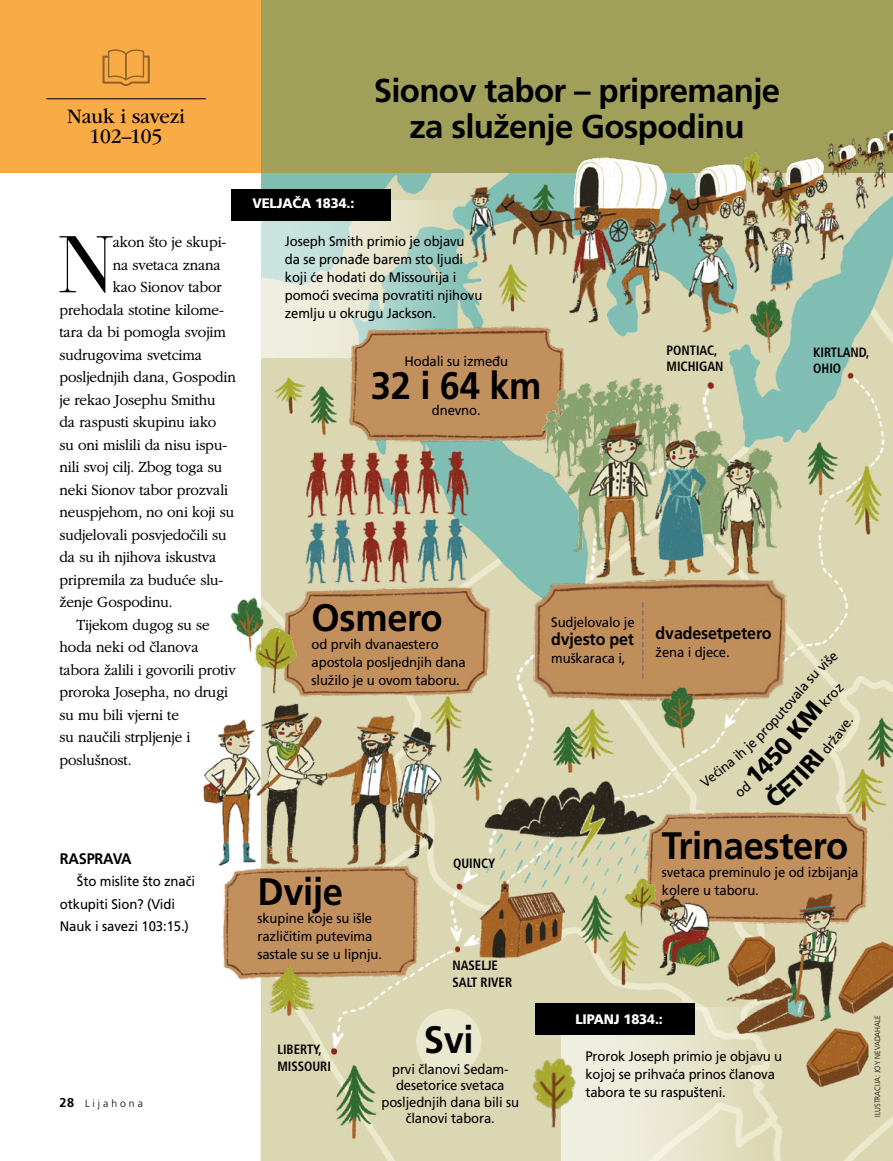
<style>
.page{position:relative;width:893px;height:1161px;background:#fff}
.page>*{position:absolute;margin:0;border:0;box-sizing:border-box;transform-origin:0 0}
.ARTCL_para_first_CFM{font:79.65px "Bauer Bodonilds Lat";color:#000;scale:.95 1}
.FIGimg_para{font:700 38.25px "Frutigerlds Lat";letter-spacing:-.01em;color:#000;scale:.95 1}
.FIGimg_para_center{font:700 38.25px "Frutigerlds Lat";letter-spacing:-.01em;color:#000;scale:.95 1}
.ARTCL_title_CFM{font:700 33px/36px "Frutigerlds Lat";letter-spacing:-.02em;color:#000;text-align:center}
.t1{font:21.45px/19.5px "Garamondlds Lat";letter-spacing:-.01em;color:#000;text-align:center;scale:.95 1}
.t2{font:700 16.8px "Frutigerlds Lat";letter-spacing:-.01em;color:#000;scale:.95 1}
.ARTCL_para_first_CFM-2{font:300 16.05px "Garamondlds Lat Plus";letter-spacing:-.01em;color:#000;scale:.95 1}
.ARTCL_para{font:300 16.05px/22.5px "Garamondlds Lat Plus";letter-spacing:-.01em;color:#000;scale:.95 1}
.SIDE_title_SMALL{font:700 15.3px "Frutigerlds Lat";letter-spacing:-.015em;color:#000;scale:.95 1}
.FIGimg_para-2{font:13.8px/18px "Frutigerlds Lat";letter-spacing:-.01em;color:#000;scale:.95 1}
.FIGimg_para_center-2{font:13.8px/16.5px "Frutigerlds Lat";letter-spacing:-.01em;color:#000;text-align:center;scale:.95 1}
.SIDE_para_SMALL{font:13.8px/22.5px "Frutigerlds Lat";letter-spacing:-.01em;color:#000;scale:.95 1}
.FIGimg_para-3{font:900 13.8px "Frutigerlds Lat";letter-spacing:-.01em;color:#fff;scale:.95 1}
.FIGimg_para_CUSTOM_Z{font:700 condensed 13.5px/16.2px "Frutigerlds Lat";color:#000;scale:.95 1}
.t3{font:300 10.5px "Frutigerlds Lat";letter-spacing:.28em;color:#000}
.FIGimg-CRDT_para{font:300 7.65px "Frutigerlds Lat";color:#000;scale:.95 1}
.s1{font-weight:700;font-size:12.75px}
</style>
<div class="page">
<div style="left:0;top:0;width:261px;height:172px;background:#f9ab45"></div>
<img style="left:261px;top:172px;width:632px;height:989px">
<div style="left:261px;top:0;width:632px;height:172px;background:#a0a05a"></div>
<div style="left:416px;top:1009px;width:65px;height:65px;background:#eae8cf;border-radius:50%"></div>
<img style="left:616px;top:1007px;width:183px;height:154px">
<img style="left:247px;top:201px;width:148px;height:157px">
<img style="left:594px;top:790px;width:279px;height:171px">
<img style="left:726px;top:880px;width:167px;height:257px">
<img style="left:331px;top:312px;width:257px;height:144px">
<img style="left:223px;top:885px;width:212px;height:105px">
<img style="left:203px;top:719px;width:250px;height:166px">
<img style="left:265px;top:417px;width:235px;height:149px">
<img style="left:260px;top:566px;width:258px;height:153px">
<img style="left:395px;top:130px;width:498px;height:215px">
<img style="left:517px;top:993px;width:99px;height:168px">
<img style="left:230px;top:569px;width:102px;height:137px">
<img style="left:261px;top:940px;width:81px;height:87px">
<img style="left:518px;top:565px;width:287px;height:156px">
<img style="left:651px;top:654px;width:48px;height:102px">
<img style="left:632px;top:878px;width:87px;height:119px">
<img style="left:741px;top:284px;width:48px;height:63px">
<img style="left:614px;top:860px;width:52px;height:71px">
<img style="left:521px;top:347px;width:285px;height:244px">
<hr style="left:46px;top:99px;width:160px;height:1px;background:#000">
<svg style="left:102px;top:50px;width:48px;height:36px"></svg>
<div style="left:231px;top:189px;width:160px;height:31px;background:#000"></div>
<div style="left:535px;top:1003px;width:160px;height:32px;background:#000"></div>
<svg style="left:642px;top:603px;width:2px;height:75px"></svg>
<svg style="left:699px;top:652px;width:154px;height:156px;background:#d6cba5"></svg>
<p class="t1" style="left:67px;top:106px;width:125px">Nauk i savezi<br>102–105</p>
<p class="ARTCL_title_CFM" style="left:374px;top:72px;width:408px">Sionov tabor – pripremanje za služenje Gospodinu</p>
<p class="ARTCL_para_first_CFM" style="left:59px;top:200px;width:59px">N</p>
<p class="ARTCL_para_first_CFM-2" style="left:113px;top:231px;width:121px">akon što je skupi-</p>
<p class="ARTCL_para_first_CFM-2" style="left:113px;top:253px;width:116px">na svetaca znana</p>
<p class="ARTCL_para_first_CFM-2" style="left:113px;top:276px;width:116px">kao Sionov tabor</p>
<p class="ARTCL_para_first_CFM-2" style="left:60px;top:298px;width:175px">prehodala stotine kilome-</p>
<p class="ARTCL_para_first_CFM-2" style="left:60px;top:321px;width:177px">tara da bi pomogla svojim</p>
<p class="ARTCL_para_first_CFM-2" style="left:60px;top:343px;width:152px">sudrugovima svetcima</p>
<p class="ARTCL_para_first_CFM-2" style="left:60px;top:366px;width:187px">posljednjih dana, Gospodin</p>
<p class="ARTCL_para_first_CFM-2" style="left:60px;top:388px;width:166px">je rekao Josephu Smithu</p>
<p class="ARTCL_para_first_CFM-2" style="left:60px;top:411px;width:167px">da raspusti skupinu iako</p>
<p class="ARTCL_para_first_CFM-2" style="left:60px;top:433px;width:178px">su oni mislili da nisu ispu-</p>
<p class="ARTCL_para_first_CFM-2" style="left:60px;top:456px;width:173px">nili svoj cilj. Zbog toga su</p>
<p class="ARTCL_para_first_CFM-2" style="left:60px;top:478px;width:179px">neki Sionov tabor prozvali</p>
<p class="ARTCL_para_first_CFM-2" style="left:60px;top:501px;width:185px">neuspjehom, no oni koji su</p>
<p class="ARTCL_para_first_CFM-2" style="left:60px;top:523px;width:178px">sudjelovali posvjedočili su</p>
<p class="ARTCL_para_first_CFM-2" style="left:60px;top:546px;width:167px">da su ih njihova iskustva</p>
<p class="ARTCL_para_first_CFM-2" style="left:60px;top:568px;width:174px">pripremila za buduće slu-</p>
<p class="ARTCL_para_first_CFM-2" style="left:60px;top:591px;width:121px">ženje Gospodinu.</p>
<p class="ARTCL_para" style="left:60px;top:613px;width:187px;text-indent:17px">Tijekom dugog su se hoda neki od članova tabora žalili i govorili protiv proroka Josepha, no drugi su mu bili vjerni te<br>su naučili strpljenje i poslušnost.</p>
<p class="FIGimg_para-3" style="left:252px;top:193px;width:109px">VELJAČA 1834.:</p>
<p class="FIGimg_para-2" style="left:285px;top:232px;width:209px">Joseph Smith primio je objavu da se pronađe barem sto ljudi koji će hodati do Missourija i pomoći svecima povratiti njihovu zemlju u okrugu Jackson.</p>
<p class="FIGimg_para_center-2" style="left:404px;top:352px;width:110px">Hodali su između</p>
<p class="FIGimg_para_center" style="left:371px;top:356px;width:181px">32 i 64 km</p>
<p class="FIGimg_para_center-2" style="left:432px;top:402px;width:53px">dnevno.</p>
<p class="FIGimg_para" style="left:312px;top:588px;width:139px">Osmero</p>
<p class="FIGimg_para-2" style="left:312px;top:635px;width:164px">od prvih dvanaestero apostola posljednjih dana služilo je u ovom taboru.</p>
<p class="FIGimg_para-2" style="left:551px;top:613px;width:89px">Sudjelovalo je</p>
<p class="t2" style="left:551px;top:627px;width:89px">dvjesto pet</p>
<p class="FIGimg_para-2" style="left:551px;top:649px;width:80px">muškaraca i,</p>
<p class="FIGimg_para_CUSTOM_Z" style="left:667px;top:342px;width:62px">PONTIAC,<br>MICHIGAN</p>
<p class="FIGimg_para_CUSTOM_Z" style="left:813px;top:344px;width:61px">KIRTLAND,<br>OHIO</p>
<p class="t2" style="left:656px;top:620px;width:124px">dvadesetpetero</p>
<p class="FIGimg_para-2" style="left:656px;top:643px;width:80px">žena i djece.</p>
<p class="FIGimg_para-2" style="left:778px;top:702px;width:35px;rotate:-50deg">ovala</p>
<p class="SIDE_title_SMALL" style="left:60px;top:847px;width:77px">RASPRAVA</p>
<p class="SIDE_para_SMALL" style="left:60px;top:870px;width:144px;text-indent:17px">Što mislite što znači otkupiti Sion? (Vidi<br>Nauk i savezi 103:15.)</p>
<p class="t3" style="left:60px;top:1095px;width:85px"><span class="s1">28</span> Lijahona</p>
<p class="FIGimg_para" style="left:258px;top:863px;width:91px">Dvije</p>
<p class="FIGimg_para-2" style="left:258px;top:909px;width:133px">skupine koje su išle različitim putevima sastale su se u lipnju.</p>
<p class="FIGimg_para_CUSTOM_Z" style="left:453px;top:854px;width:46px">QUINCY</p>
<p class="FIGimg_para_CUSTOM_Z" style="left:452px;top:957px;width:64px">NASELJE<br>SALT RIVER</p>
<p class="FIGimg_para_CUSTOM_Z" style="left:277px;top:1041px;width:58px">LIBERTY,<br>MISSOURI</p>
<p class="FIGimg_para_center" style="left:424px;top:1011px;width:54px">Svi</p>
<p class="FIGimg_para_center-2" style="left:382px;top:1060px;width:146px">prvi članovi Sedam&shy;desetorice svetaca posljednjih dana bili su članovi tabora.</p>
<p class="FIGimg_para" style="left:662px;top:816px;width:198px">Trinaestero</p>
<p class="FIGimg_para-2" style="left:662px;top:863px;width:209px">svetaca preminulo je od izbijanja kolere u taboru.</p>
<p class="FIGimg_para-3" style="left:575px;top:1008px;width:93px">LIPANJ 1834.:</p>
<p class="FIGimg_para-2" style="left:585px;top:1047px;width:209px">Prorok Joseph primio je objavu u kojoj se prihvaća prinos članova tabora te su raspušteni.</p>
<p class="FIGimg-CRDT_para" style="left:872px;top:1116px;width:108px;rotate:-90deg">ILUSTRACIJA: JOY NEVADAHALE</p>
</div>
